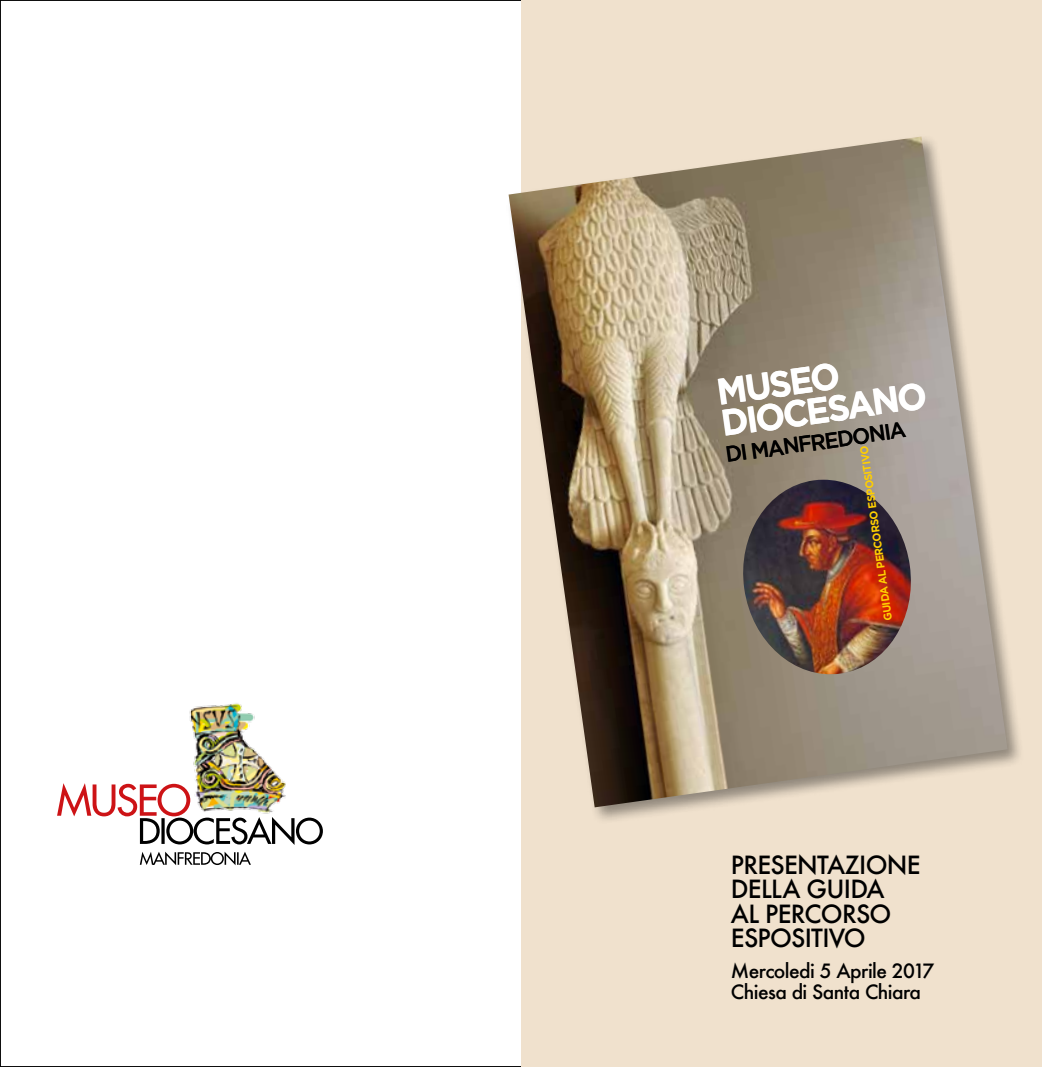
<style>
.page{position:relative;width:1042px;height:1067px;background:#fff}
.page>*{position:absolute;margin:0;border:0;box-sizing:border-box;transform-origin:0 0}
.t1{font:700 36.75px/31.5px "Gotham";color:#fff;scale:.95 1}
.t2{font:500 24.5px/24.5px "Futura";letter-spacing:-.03em;color:#000}
.t3{font:500 22.05px "Gotham";color:#000;scale:.95 1}
.t4{font:500 19.25px/21px "Futura";letter-spacing:-.03em;color:#000}
.t5{font:700 11.03px "Gotham";color:#ffcf00;scale:.95 1}
</style>
<div class="page">
<div style="left:521px;top:0;width:521px;height:1067px;background:#f0e1cd"></div>
<div style="left:506px;top:134px;width:518px;height:690px;background:#000;opacity:.4"></div>
<img style="left:508px;top:136px;width:499px;height:671px">
<img style="left:737px;top:480px;width:180px;height:200px">
<img style="left:189px;top:703px;width:96px;height:80px">
<svg style="left:57px;top:783px;width:266px;height:62px"></svg>
<svg style="left:140px;top:851px;width:111px;height:14px"></svg>
<h1 class="t1" style="left:715px;top:376px;width:220px;rotate:-8deg">Museo diocesano</h1>
<p class="t3" style="left:724px;top:440px;width:193px;rotate:-8deg">di Manfredonia</p>
<p class="t5" style="left:860px;top:472px;width:28px;rotate:-98deg">TVI O</p>
<p class="t5" style="left:876px;top:585px;width:112px;rotate:-98deg">AL PERCO RSO ES POSI</p>
<p class="t5" style="left:881px;top:621px;width:19px;rotate:-98deg">GUIDA</p>
<p class="t2" style="left:731px;top:852px;width:191px">PRESENTAZIONE<br>DELLA GUIDA<br>AL PERCORSO<br>ESPOSITIVO</p>
<p class="t4" style="left:731px;top:960px;width:205px">Mercoledi 5 Aprile 2017<br>Chiesa di Santa Chiara</p>
</div>
